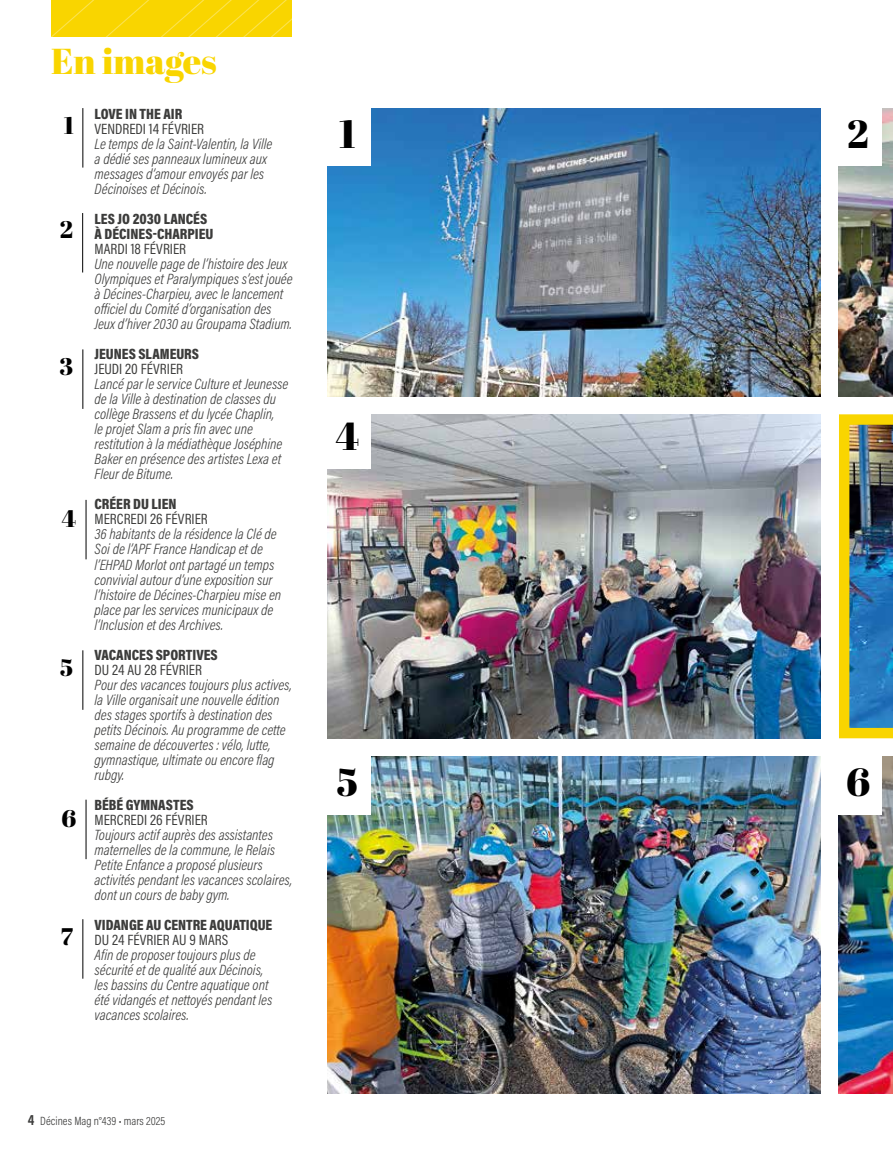
<style>
.page{position:relative;width:893px;height:1149px;background:#fff}
.page>*{position:absolute;margin:0;border:0;box-sizing:border-box;transform-origin:0 0}
.t1{font:39.15px "Abril Fatface";color:#000}
.t2{font:36px "Abril Fatface";letter-spacing:-.005em;color:#f9d500}
.t3{font:24px "Abril Fatface";color:#000}
.t4{font:italic 300 15px/15px "Acumin Pro Cond";color:#3c3c3b}
.t5{font:900 15px/15px "Acumin Pro Cond";color:#3c3c3b}
.t6{font:15px "Acumin Pro Cond";color:#3c3c3b}
.t7{font:300 12px "Acumin Pro Cond";color:#3c3c3b}
.s1{font-weight:700;font-size:15px}
</style>
<div class="page">
<svg style="left:51px;top:0;width:240px;height:36px;background:#f9d503"></svg>
<img style="left:327px;top:756px;width:494px;height:337px">
<img style="left:327px;top:414px;width:494px;height:324px">
<img style="left:839px;top:756px;width:54px;height:337px">
<div style="left:324px;top:754px;width:47px;height:60px;background:#fff"></div>
<div style="left:324px;top:409px;width:47px;height:59px;background:#fff"></div>
<div style="left:835px;top:754px;width:46px;height:60px;background:#fff"></div>
<img style="left:839px;top:414px;width:54px;height:324px">
<img style="left:839px;top:108px;width:54px;height:288px">
<img style="left:327px;top:108px;width:494px;height:288px">
<div style="left:324px;top:106px;width:47px;height:60px;background:#fff"></div>
<div style="left:835px;top:106px;width:46px;height:60px;background:#fff"></div>
<hr style="left:83px;top:108px;width:1px;height:59px;background:#000">
<hr style="left:82px;top:213px;width:1px;height:59px;background:#000">
<hr style="left:83px;top:349px;width:1px;height:60px;background:#000">
<hr style="left:86px;top:499px;width:1px;height:60px;background:#000">
<hr style="left:83px;top:650px;width:1px;height:59px;background:#000">
<hr style="left:86px;top:799px;width:1px;height:59px;background:#000">
<hr style="left:83px;top:918px;width:1px;height:60px;background:#000">
<h2 class="t2" style="left:51px;top:36px;width:167px">En images</h2>
<h3 class="t3" style="left:64px;top:108px;width:12px">1</h3>
<h3 class="t3" style="left:60px;top:213px;width:15px">2</h3>
<h3 class="t3" style="left:59px;top:349px;width:15px">3</h3>
<h3 class="t3" style="left:62px;top:501px;width:16px">4</h3>
<h3 class="t3" style="left:60px;top:650px;width:14px">5</h3>
<h3 class="t3" style="left:62px;top:801px;width:16px">6</h3>
<h3 class="t3" style="left:61px;top:918px;width:14px">7</h3>
<p class="t5" style="left:95px;top:106px;width:89px">LOVE IN THE AIR</p>
<p class="t6" style="left:95px;top:119px;width:111px">VENDREDI 14 FÉVRIER</p>
<p class="t4" style="left:95px;top:136px;width:179px">Le temps de la Saint-Valentin, la Ville a dédié ses panneaux lumineux aux messages d’amour envoyés par les<br>Décinoises et Décinois.</p>
<p class="t5" style="left:95px;top:211px;width:120px">LES JO 2030 LANCÉS<br>À DÉCINES-CHARPIEU</p>
<p class="t6" style="left:95px;top:239px;width:93px">MARDI 18 FÉVRIER</p>
<p class="t4" style="left:95px;top:256px;width:200px">Une nouvelle page de l’histoire des Jeux Olympiques et Paralympiques s’est jouée à Décines-Charpieu, avec le lancement officiel du Comité d’organisation des Jeux d’hiver 2030 au Groupama Stadium.</p>
<p class="t5" style="left:95px;top:346px;width:106px">JEUNES SLAMEURS</p>
<p class="t6" style="left:95px;top:359px;width:90px">JEUDI 20 FÉVRIER</p>
<p class="t4" style="left:95px;top:376px;width:195px">Lancé par le service Culture et Jeunesse de la Ville à destination de classes du collège Brassens et du lycée Chaplin,<br>le projet Slam a pris fin avec une restitution à la médiathèque Joséphine Baker en présence des artistes Lexa et Fleur de Bitume.</p>
<p class="t5" style="left:95px;top:496px;width:83px">CRÉER DU LIEN</p>
<p class="t6" style="left:95px;top:509px;width:115px">MERCREDI 26 FÉVRIER</p>
<p class="t4" style="left:95px;top:526px;width:188px">36 habitants de la résidence la Clé de Soi de l’APF France Handicap et de l’EHPAD Morlot ont partagé un temps convivial autour d’une exposition sur l’histoire de Décines-Charpieu mise en place par les services municipaux de l’Inclusion et des Archives.</p>
<p class="t5" style="left:95px;top:646px;width:125px">VACANCES SPORTIVES</p>
<p class="t6" style="left:95px;top:659px;width:109px">DU 24 AU 28 FÉVRIER</p>
<p class="t4" style="left:95px;top:676px;width:199px">Pour des vacances toujours plus actives, la Ville organisait une nouvelle édition des stages sportifs à destination des petits Décinois. Au programme de cette semaine de découvertes : vélo, lutte, gymnastique, ultimate ou encore flag rubgy.</p>
<p class="t5" style="left:95px;top:796px;width:101px">BÉBÉ GYMNASTES</p>
<p class="t6" style="left:95px;top:809px;width:115px">MERCREDI 26 FÉVRIER</p>
<p class="t4" style="left:95px;top:826px;width:199px">Toujours actif auprès des assistantes maternelles de la commune, le Relais Petite Enfance a proposé plusieurs activités pendant les vacances scolaires, dont un cours de baby gym.</p>
<p class="t5" style="left:95px;top:916px;width:179px">VIDANGE AU CENTRE AQUATIQUE</p>
<p class="t6" style="left:95px;top:929px;width:135px">DU 24 FÉVRIER AU 9 MARS</p>
<p class="t4" style="left:95px;top:946px;width:179px">Afin de proposer toujours plus de sécurité et de qualité aux Décinois, les bassins du Centre aquatique ont été vidangés et nettoyés pendant les vacances scolaires.</p>
<p class="t7" style="left:28px;top:1112px;width:139px"><span class="s1">4</span> Décines Mag n°439 • mars 2025</p>
<h1 class="t1" style="left:339px;top:106px;width:18px">1</h1>
<h1 class="t1" style="left:847px;top:106px;width:23px">2</h1>
<h1 class="t1" style="left:336px;top:409px;width:25px">4</h1>
<h1 class="t1" style="left:337px;top:754px;width:23px">5</h1>
<h1 class="t1" style="left:846px;top:754px;width:26px">6</h1>
</div>
